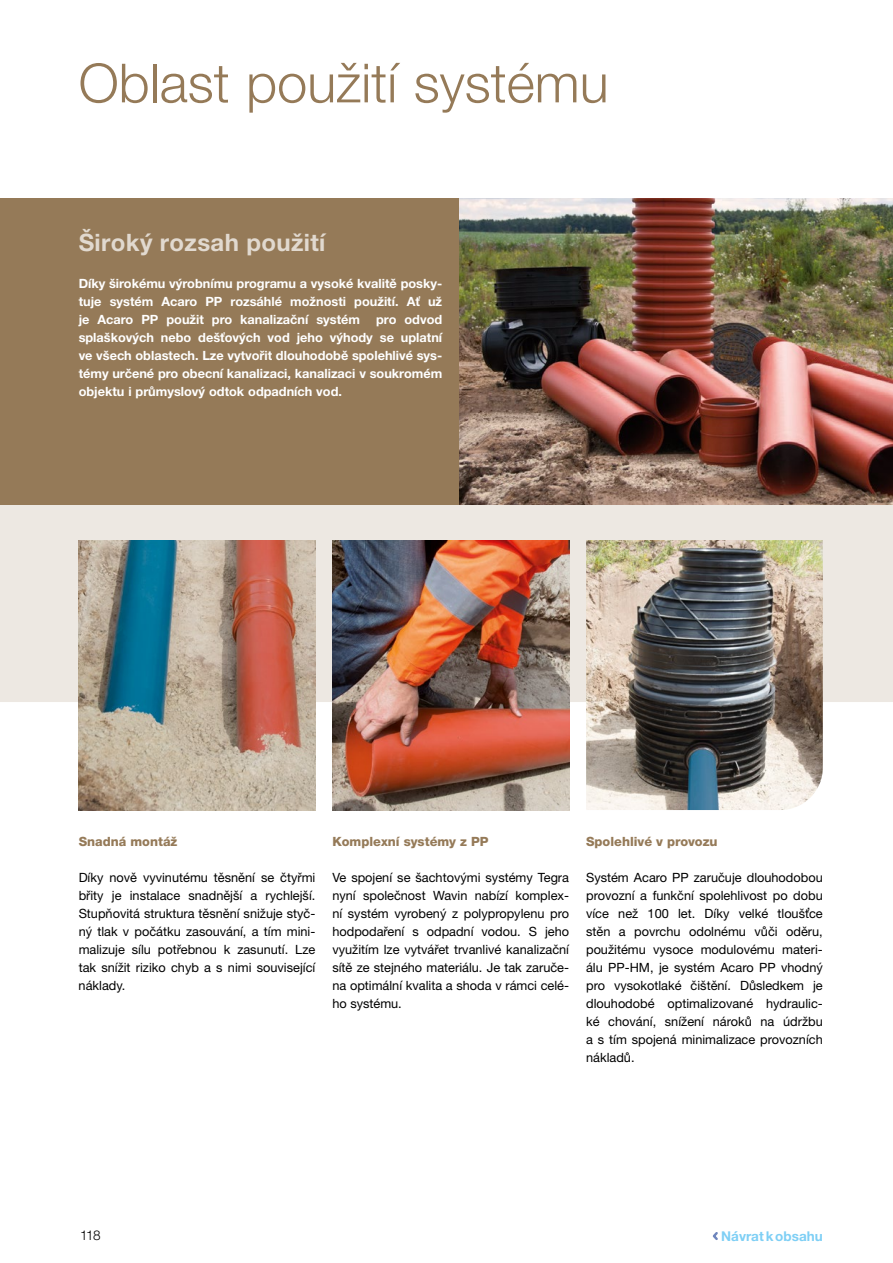
<style>
.page{position:relative;width:893px;height:1263px;background:#fff}
.page>*{position:absolute;margin:0;border:0;box-sizing:border-box;transform-origin:0 0}
.t1{font:300 54px "Helvetica Neue LT Pro";color:#957a58}
.t2{font:700 24px "Helvetica Neue LT Pro";letter-spacing:.015em;color:#e1d9cf}
.t3{font:700 13.5px "Helvetica Neue CE";color:#7ecff5}
.t4{font:300 13.5px "Helvetica Neue LT Pro";color:#000}
.t5{font:12.75px/18px "Helvetica Neue CE";color:#000;text-align:justify}
.t6{font:700 12.75px/18px "Helvetica Neue CE";color:#fff;text-align:justify}
.t7{font:800 12.75px "Helvetica Neue LT Pro";color:#957a58}
</style>
<div class="page">
<div style="left:0;top:504px;width:893px;height:198px;background:#ede8e2"></div>
<img style="left:79px;top:540px;width:236px;height:270px">
<img style="left:332px;top:540px;width:237px;height:270px">
<div style="left:0;top:198px;width:459px;height:306px;background:#957a58"></div>
<img style="left:459px;top:198px;width:434px;height:306px">
<img style="left:586px;top:540px;width:237px;height:270px">
<svg style="left:712px;top:1232px;width:6px;height:8px"></svg>
<h1 class="t1" style="left:79px;top:50px;width:531px">Oblast použití systému</h1>
<h2 class="t2" style="left:79px;top:228px;width:248px">Široký rozsah použití</h2>
<p class="t6" style="left:79px;top:275px;width:365px">Díky širokému výrobnímu programu a vysoké kvalitě posky&shy;tuje systém Acaro PP rozsáhlé možnosti použití. Ať už je Acaro PP použit pro kanalizační systém</p>
<p class="t6" style="left:79px;top:311px;width:365px;text-indent:297px">pro odvod splaškových nebo dešťových vod jeho výhody se uplatní ve všech oblastech. Lze vytvořit dlouhodobě spolehlivé sys&shy;témy určené pro obecní kanalizaci, kanalizaci v soukromém objektu i průmyslový odtok odpadních vod.</p>
<p class="t7" style="left:79px;top:834px;width:100px">Snadná montáž</p>
<p class="t5" style="left:79px;top:868px;width:238px">Díky nově vyvinutému těsnění se čtyřmi břity je instalace snadnější a rychlejší.<br>Stupňovitá struktura těsnění snižuje styč&shy;ný tlak v počátku zasouvání, a tím mini&shy;malizuje sílu potřebnou k zasunutí. Lze tak snížit riziko chyb a s nimi související náklady.</p>
<p class="t7" style="left:332px;top:834px;width:158px">Komplexní systémy z PP</p>
<p class="t5" style="left:332px;top:868px;width:238px">Ve spojení se šachtovými systémy Tegra nyní společnost Wavin nabízí komplex&shy;ní systém vyrobený z polypropylenu pro hodpodaření s odpadní vodou. S jeho využitím lze vytvářet trvanlivé kanalizační sítě ze stejného materiálu. Je tak zaruče&shy;na optimální kvalita a shoda v rámci celé&shy;ho systému.</p>
<p class="t7" style="left:586px;top:834px;width:133px">Spolehlivé v provozu</p>
<p class="t5" style="left:586px;top:868px;width:238px">Systém Acaro PP zaručuje dlouhodobou provozní a funkční spolehlivost po dobu více než 100 let. Díky velké tloušťce stěn a povrchu odolnému vůči oděru, použitému vysoce modulovému materi&shy;álu PP-HM, je systém Acaro PP vhodný pro vysokotlaké čištění. Důsledkem je dlouhodobé optimalizované hydraulic&shy;ké chování, snížení nároků na údržbu a s tím spojená minimalizace provozních nákladů.</p>
<p class="t4" style="left:80px;top:1227px;width:22px">118</p>
<p class="t3" style="left:721px;top:1227px;width:103px">Návrat kobsahu</p>
</div>
